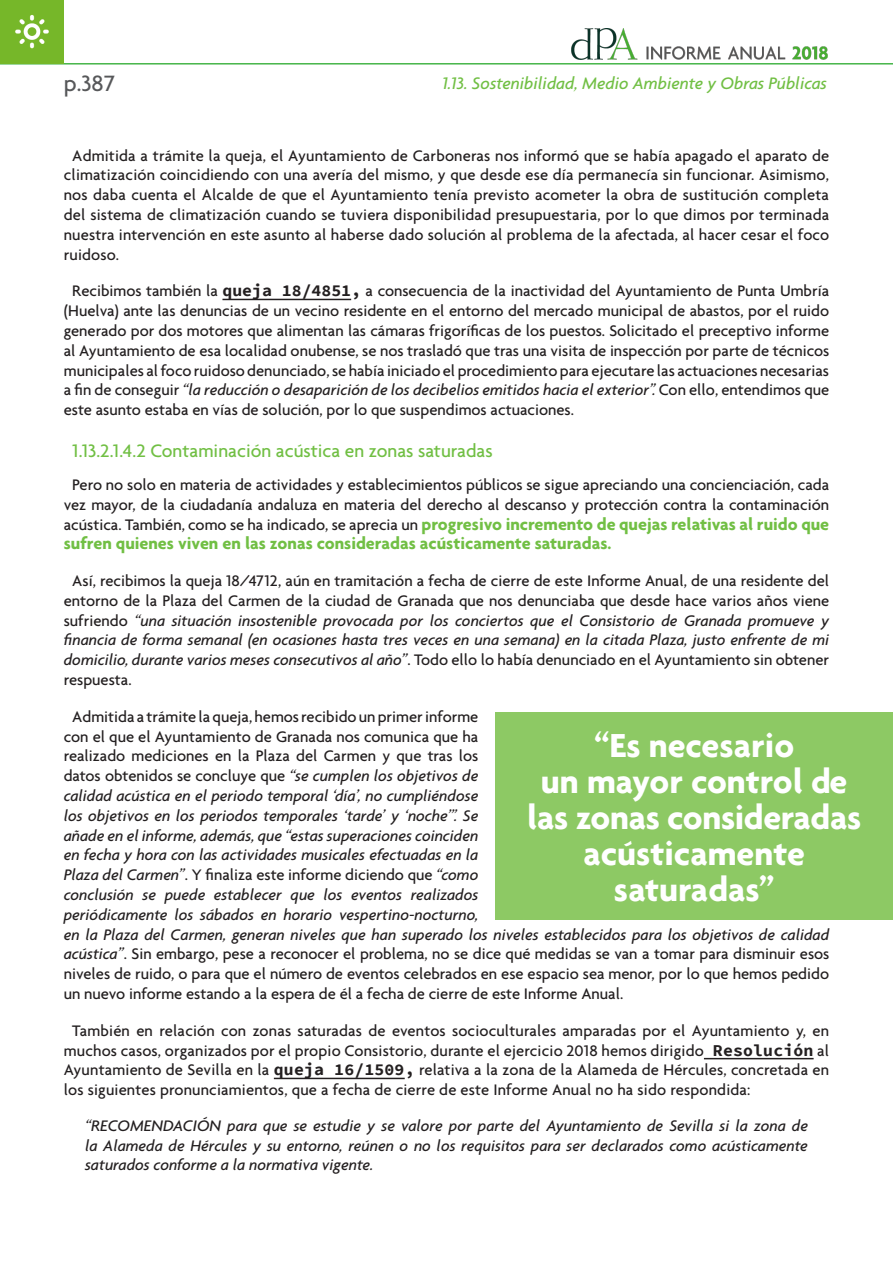
<style>
.page{position:relative;width:893px;height:1263px;background:#fff}
.page>*{position:absolute;margin:0;border:0;box-sizing:border-box;transform-origin:0 0}
.Destacados{font:700 36px/36px "Agenda";color:#fff;text-align:center}
.t1{font:500 24px "Agenda";color:#57585a}
.Título_1_1_1_1_1{font:500 19.5px "Agenda";color:#71bf44}
.Parrafo{font:700 18px/19.5px "Agenda";color:#71bf44}
.t2{font:italic 500 18px "Agenda";color:#71bf44}
.Parrafo-2{font:500 16.5px/19.8px "Agenda";color:#231f20;text-align:justify}
.Parrafo-3{font:italic 500 16.5px/19.8px "Agenda";color:#231f20}
.Citas{font:italic 500 16.5px/19.8px "Agenda";color:#231f20;text-align:justify}
.s1{font-family:"Source Code Pro";font-weight:700}
.s2{font-style:italic}
.s3{font-weight:500;font-size:16.5px;color:#231f20}
.s4{font-style:normal}
</style>
<div class="page">
<img style="left:572px;top:29px;width:255px;height:30px">
<hr style="left:0;top:63px;width:893px;height:2px;background:#46b549">
<img style="left:0;top:0;width:64px;height:63px">
<hr style="left:222px;top:299px;width:129px;height:1px;background:#231f20">
<hr style="left:704px;top:1058px;width:110px;height:1px;background:#231f20">
<hr style="left:274px;top:1078px;width:131px;height:1px;background:#231f20">
<div style="left:495px;top:712px;width:398px;height:207px;background:#8dc964"></div>
<h2 class="t1" style="left:64px;top:69px;width:53px">p.387</h2>
<p class="t2" style="left:442px;top:72px;width:387px">1.13. Sostenibilidad, Medio Ambiente y Obras Públicas</p>
<p class="Parrafo-2" style="left:64px;top:145px;width:767px;text-indent:9px">Admitida a trámite la queja, el Ayuntamiento de Carboneras nos informó que se había apagado el aparato de climatización coincidiendo con una avería del mismo, y que desde ese día permanecía sin funcionar. Asimismo, nos daba cuenta el Alcalde de que el Ayuntamiento tenía previsto acometer la obra de sustitución completa del sistema de climatización cuando se tuviera disponibilidad presupuestaria, por lo que dimos por terminada nuestra intervención en este asunto al haberse dado solución al problema de la afectada, al hacer cesar el foco ruidoso.</p>
<p class="Parrafo-2" style="left:64px;top:281px;width:767px;text-indent:9px">Recibimos también la <span class="s1">queja 18/4851,</span> a consecuencia de la inactividad del Ayuntamiento de Punta Umbría (Huelva) ante las denuncias de un vecino residente en el entorno del mercado municipal de abastos, por el ruido generado por dos motores que alimentan las cámaras frigoríficas de los puestos. Solicitado el preceptivo informe al Ayuntamiento de esa localidad onubense, se nos trasladó que tras una visita de inspección por parte de técnicos municipales al foco ruidoso denunciado, se había iniciado el procedimiento para ejecutare las actuaciones necesarias a fin de conseguir <span class="s2">“la reducción o desaparición de los decibelios emitidos hacia el exterior”.</span> Con ello, entendimos que este asunto estaba en vías de solución, por lo que suspendimos actuaciones.</p>
<p class="Título_1_1_1_1_1" style="left:72px;top:439px;width:422px">1.13.2.1.4.2 Contaminación acústica en zonas saturadas</p>
<p class="Parrafo-2" style="left:64px;top:474px;width:767px;text-align:center">Pero no solo en materia de actividades y establecimientos públicos se sigue apreciando una concienciación, cada vez mayor, de la ciudadanía andaluza en materia del derecho al descanso y protección contra la contaminación</p>
<p class="Parrafo" style="left:64px;top:514px;width:767px"><span class="s3">acústica. También, como se ha indicado, se aprecia un</span> progresivo incremento de quejas relativas al ruido que sufren quienes viven en las zonas consideradas acústicamente saturadas.</p>
<p class="Parrafo-2" style="left:64px;top:570px;width:767px;text-indent:9px">Así, recibimos la queja 18/4712, aún en tramitación a fecha de cierre de este Informe Anual, de una residente del entorno de la Plaza del Carmen de la ciudad de Granada que nos denunciaba que desde hace varios años viene sufriendo <span class="s2">“una situación insostenible provocada por los conciertos que el Consistorio de Granada promueve y financia de forma semanal (en ocasiones hasta tres veces en una semana) en la citada Plaza, justo enfrente de mi domicilio, durante varios meses consecutivos al año”</span>. Todo ello lo había denunciado en el Ayuntamiento sin obtener respuesta.</p>
<p class="Parrafo-3" style="left:64px;top:706px;width:767px;text-indent:9px"><span class="s4">Admitida a trámite la queja, hemos recibido un primer informe<br>con el que el Ayuntamiento de Granada nos comunica que ha<br>realizado mediciones en la Plaza del Carmen y que tras los<br>datos obtenidos se concluye que</span> “se cumplen los objetivos de<br>calidad acústica en el periodo temporal ‘día’, no cumpliéndose<br>los objetivos en los periodos temporales ‘tarde’ y ‘noche’”. Se<br>añade en el informe, además, que “estas superaciones coinciden<br>en fecha y hora con las actividades musicales efectuadas en la<br>Plaza del Carmen”<span class="s4">. Y finaliza este informe diciendo que</span> “como<br>conclusión se puede establecer que los eventos realizados<br>periódicamente los sábados en horario vespertino-nocturno,<br>en la Plaza del Carmen, generan niveles que han superado los niveles establecidos para los objetivos de calidad acústica”<span class="s4">. Sin embargo, pese a reconocer el problema, no se dice qué medidas se van a tomar para disminuir esos niveles de ruido, o para que el número de eventos celebrados en ese espacio sea menor, por lo que hemos pedido un nuevo informe estando a la espera de él a fecha de cierre de este Informe Anual.</span></p>
<p class="Parrafo-2" style="left:64px;top:1020px;width:767px;text-indent:9px">También en relación con zonas saturadas de eventos socioculturales amparadas por el Ayuntamiento y, en muchos casos, organizados por el propio Consistorio, durante el ejercicio 2018 hemos dirigido <span class="s1">Resolución</span> al Ayuntamiento de Sevilla en la <span class="s1">queja 16/1509,</span> relativa a la zona de la Alameda de Hércules, concretada en los siguientes pronunciamientos, que a fecha de cierre de este Informe Anual no ha sido respondida:</p>
<p class="Citas" style="left:85px;top:1115px;width:724px">“RECOMENDACIÓN para que se estudie y se valore por parte del Ayuntamiento de Sevilla si la zona de la Alameda de Hércules y su entorno, reúnen o no los requisitos para ser declarados como acústicamente saturados conforme a la normativa vigente.</p>
<p class="Destacados" style="left:527px;top:726px;width:336px">“Es necesario<br>un mayor control de las zonas consideradas acústicamente saturadas”</p>
</div>
